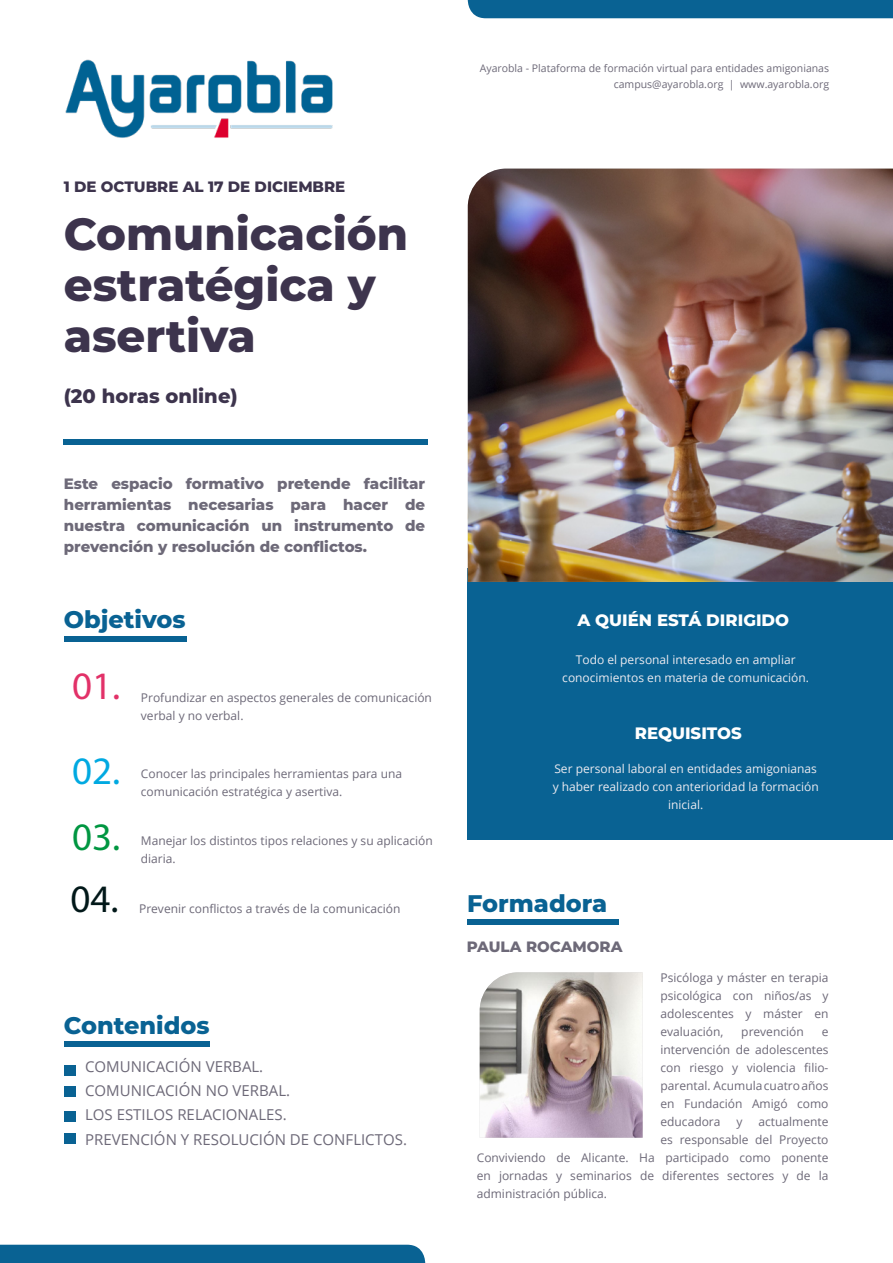
<style>
.page{position:relative;width:893px;height:1263px;background:#fff}
.page>*{position:absolute;margin:0;border:0;box-sizing:border-box;transform-origin:0 0}
.t1{font:800 45px/51px "Montserrat";color:#3d344d}
.t2{font:39px "Myriad Pro";color:#009641}
.t3{font:39px "Myriad Pro";color:#00a9e1}
.t4{font:39px "Myriad Pro";color:#e23168}
.t5{font:39px "Myriad Pro";color:#021819}
.t6{font:800 24px "Montserrat";color:#096293}
.t7{font:800 19.5px "Montserrat";color:#3d344d}
.t8{font:800 16.5px "Montserrat";color:#fff}
.t9{font:800 15px/21px "Montserrat";color:#6d6978;text-align:justify}
.t10{font:15px/24px "Open Sans";color:#6d6978}
.t11{font:800 15px "Montserrat";color:#3d344d}
.t12{font:12px/18px "Open Sans";color:#6d6978;text-align:justify}
.t13{font:12px/18px "Open Sans";color:#ebeaf0;text-align:center}
.t14{font:10.5px/16.5px "Open Sans";color:#6d6978;text-align:right}
</style>
<div class="page">
<div style="left:468px;top:568px;width:425px;height:272px;background:#096293"></div>
<div style="left:0;top:1245px;width:425px;height:18px;background:#096293"></div>
<div style="left:64px;top:439px;width:364px;height:6px;background:#096293"></div>
<div style="left:65px;top:1065px;width:11px;height:11px;background:#096293"></div>
<div style="left:65px;top:1086px;width:11px;height:10px;background:#096293"></div>
<div style="left:65px;top:1111px;width:11px;height:10px;background:#096293"></div>
<div style="left:65px;top:1134px;width:11px;height:10px;background:#096293"></div>
<div style="left:64px;top:636px;width:123px;height:5px;background:#096293"></div>
<div style="left:467px;top:919px;width:151px;height:6px;background:#096293"></div>
<div style="left:64px;top:1041px;width:145px;height:6px;background:#096293"></div>
<img style="left:468px;top:169px;width:425px;height:413px">
<div style="left:468px;top:0;width:425px;height:18px;background:#096293"></div>
<img style="left:65px;top:59px;width:268px;height:79px">
<img style="left:480px;top:972px;width:163px;height:166px">
<p class="t11" style="left:64px;top:175px;width:283px">1 DE OCTUBRE AL 17 DE DICIEMBRE</p>
<h1 class="t1" style="left:64px;top:206px;width:346px">Comunicación estratégica y asertiva</h1>
<h3 class="t7" style="left:64px;top:382px;width:175px">(20 horas online)</h3>
<p class="t9" style="left:64px;top:472px;width:363px">Este espacio formativo pretende facilitar herramientas necesarias para hacer de nuestra comunicación un instrumento de prevención y resolución de conflictos.</p>
<h3 class="t6" style="left:64px;top:602px;width:123px">Objetivos</h3>
<h2 class="t4" style="left:72px;top:662px;width:50px">01.</h2>
<h2 class="t3" style="left:72px;top:746px;width:50px">02.</h2>
<h2 class="t2" style="left:72px;top:813px;width:50px">03.</h2>
<h2 class="t5" style="left:70px;top:874px;width:50px">04.</h2>
<p class="t12" style="left:141px;top:688px;width:293px">Profundizar en aspectos generales de comunicación verbal y no verbal.</p>
<p class="t12" style="left:141px;top:764px;width:263px">Conocer las principales herramientas para una comunicación estratégica y asertiva.</p>
<p class="t12" style="left:141px;top:831px;width:293px">Manejar los distintos tipos relaciones y su aplicación diaria.</p>
<p class="t12" style="left:139px;top:900px;width:263px">Prevenir conflictos a través de la comunicación</p>
<h3 class="t6" style="left:64px;top:1007px;width:147px">Contenidos</h3>
<p class="t10" style="left:85px;top:1055px;width:323px">COMUNICACIÓN VERBAL.<br>COMUNICACIÓN NO VERBAL.<br>LOS ESTILOS RELACIONALES.<br>PREVENCIÓN Y RESOLUCIÓN DE CONFLICTOS.</p>
<p class="t14" style="left:480px;top:59px;width:351px">Ayarobla - Plataforma de formación virtual para entidades amigonianas campus@ayarobla.org | www.ayarobla.org</p>
<h3 class="t8" style="left:578px;top:608px;width:213px">A QUIÉN ESTÁ DIRIGIDO</h3>
<p class="t13" style="left:562px;top:650px;width:248px">Todo el personal interesado en ampliar conocimientos en materia de comunicación.</p>
<h3 class="t8" style="left:635px;top:721px;width:109px">REQUISITOS</h3>
<p class="t13" style="left:553px;top:759px;width:268px">Ser personal laboral en entidades amigonianas y haber realizado con anterioridad la formación inicial.</p>
<h3 class="t6" style="left:467px;top:886px;width:142px">Formadora</h3>
<p class="t9" style="left:467px;top:935px;width:157px">PAULA ROCAMORA</p>
<p class="t12" style="left:660px;top:968px;width:169px">Psicóloga y máster en terapia psicológica con niños/as y adolescentes y máster en evaluación,</p>
<p class="t12" style="left:741px;top:1022px;width:64px">prevención</p>
<p class="t12" style="left:660px;top:1022px;width:169px;text-indent:161px">e intervención de adolescentes con riesgo y violencia filio&shy;parental. Acumula cuatro años en Fundación Amigó como educadora</p>
<p class="t12" style="left:660px;top:1112px;width:169px;text-align:right">actualmente<br>es responsable del Proyecto</p>
<p class="t12" style="left:736px;top:1112px;width:8px">y</p>
<p class="t12" style="left:477px;top:1148px;width:353px">Conviviendo de Alicante. Ha participado como ponente en jornadas y seminarios de diferentes sectores y de la administración pública.</p>
</div>
